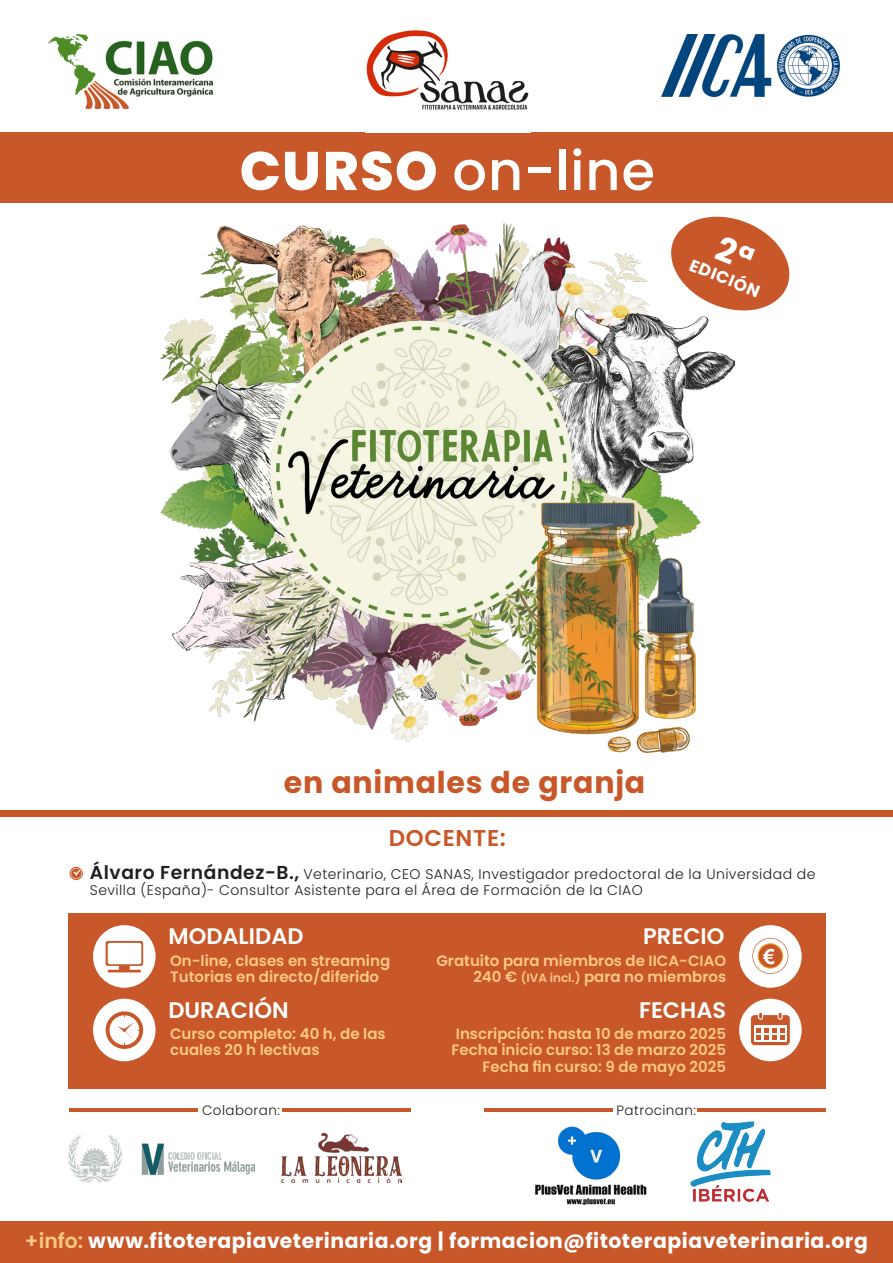
<style>
.page{position:relative;width:893px;height:1263px;background:#fff}
.page>*{position:absolute;margin:0;border:0;box-sizing:border-box;transform-origin:0 0}
.t1{font:500 54.3px "Poppins";letter-spacing:.015em;color:#fff}
.t2{font:700 30px "Poppins";letter-spacing:.025em;color:#c85729}
.t3{font:600 22.8px "Poppins";letter-spacing:.03em;color:#c85729}
.t4{font:600 22.5px "Poppins";color:#fff}
.t5{font:700 20.7px "Arial";color:#fff}
.t6{font:700 20.4px "Poppins";letter-spacing:.025em;color:#fff}
.t7{font:600 18.75px "Poppins";letter-spacing:.03em;color:#231f20}
.t8{font:700 16.8px "Poppins";color:#fff}
.t9{font:600 15px/16px "Poppins";color:#ffc982}
.t10{font:300 14.1px "Poppins";letter-spacing:.03em;color:#231f20}
.t11{font:300 13.5px "Poppins";letter-spacing:.03em;color:#231f20}
.t12{font:600 12px "Poppins";color:#ffc982}
.s1{font-weight:800}
.s2{font-weight:600;color:#ffc982}
</style>
<div class="page">
<div style="left:0;top:132px;width:893px;height:70px;background:#c85729"></div>
<img style="left:160px;top:223px;width:574px;height:529px">
<div style="left:69px;top:866px;width:14px;height:14px;background:#fcf6f4;border-radius:50%"></div>
<div style="left:69px;top:866px;width:15px;height:15px;border:1px solid #fff;border-radius:50%"></div>
<svg style="left:70px;top:868px;width:13px;height:11px"></svg>
<div style="left:0;top:811px;width:893px;height:6px;background:#c85729"></div>
<div style="left:69px;top:913px;width:757px;height:176px;background:#c85729"></div>
<div style="left:739px;top:999px;width:63px;height:62px;background:#fff;border-radius:50%"></div>
<svg style="left:751px;top:1013px;width:39px;height:32px"></svg>
<div style="left:93px;top:925px;width:63px;height:63px;background:#fff;border-radius:50%"></div>
<div style="left:119px;top:965px;width:11px;height:6px;background:#c85729"></div>
<hr style="left:108px;top:970px;width:33px;height:2px;background:#c85729">
<svg style="left:106px;top:941px;width:37px;height:25px"></svg>
<div style="left:93px;top:999px;width:63px;height:62px;background:#fff;border-radius:50%"></div>
<svg style="left:106px;top:1011px;width:37px;height:38px"></svg>
<div style="left:110px;top:1015px;width:29px;height:30px;background:#fff;border-radius:50%"></div>
<svg style="left:117px;top:1015px;width:22px;height:30px"></svg>
<div style="left:739px;top:925px;width:63px;height:63px;background:#fff;border-radius:50%"></div>
<svg style="left:752px;top:938px;width:36px;height:36px"></svg>
<svg style="left:757px;top:943px;width:26px;height:26px"></svg>
<div style="left:758px;top:944px;width:24px;height:24px;background:#c85729;border-radius:50%"></div>
<div style="left:758px;top:944px;width:25px;height:24px;border:1px solid #f2a321;border-radius:50%"></div>
<div style="left:0;top:1221px;width:893px;height:42px;background:#c85729"></div>
<img style="left:366px;top:30px;width:163px;height:80px">
<img style="left:48px;top:34px;width:165px;height:75px">
<img style="left:661px;top:34px;width:179px;height:63px">
<hr style="left:70px;top:1109px;width:128px;height:3px;background:#c85729">
<hr style="left:282px;top:1109px;width:129px;height:3px;background:#c85729">
<img style="left:69px;top:1136px;width:186px;height:46px">
<img style="left:535px;top:1126px;width:112px;height:79px">
<img style="left:690px;top:1121px;width:81px;height:81px">
<img style="left:281px;top:1133px;width:121px;height:51px">
<hr style="left:485px;top:1109px;width:128px;height:3px;background:#c85729">
<hr style="left:697px;top:1109px;width:129px;height:3px;background:#c85729">
<svg style="left:664px;top:216px;width:126px;height:101px"></svg>
<p class="t1" style="left:240px;top:140px;width:417px"><span class="s1">CURSO</span> on-line</p>
<p class="t8" style="left:694px;top:255px;width:76px;rotate:22deg">EDICIÓN</p>
<p class="t2" style="left:284px;top:765px;width:363px">en animales de granja</p>
<p class="t3" style="left:389px;top:824px;width:119px">DOCENTE:</p>
<p class="t7" style="left:90px;top:861px;width:211px">Álvaro Fernández-B.,</p>
<p class="t10" style="left:90px;top:882px;width:554px">Sevilla (España -) Consultor Asistente para el Área de Formación de la CIAO</p>
<p class="t10" style="left:304px;top:865px;width:513px">Veterinario, CEO SANAS, Investigador predoctoral de la Universidad de</p>
<p class="t4" style="left:168px;top:923px;width:137px">MODALIDAD</p>
<p class="t9" style="left:170px;top:952px;width:222px">On-line, clases en streaming</p>
<p class="t9" style="left:170px;top:969px;width:210px">Tutorias en directo/diferido</p>
<p class="t4" style="left:168px;top:997px;width:122px">DURACIÓN</p>
<p class="t9" style="left:170px;top:1026px;width:217px">Curso completo: 40 h, de las cuales 20 h lectivas</p>
<p class="t11" style="left:202px;top:1103px;width:79px">Colaboran:</p>
<p class="t4" style="left:643px;top:923px;width:83px">PRECIO</p>
<p class="t9" style="left:436px;top:952px;width:291px">Gratuito para miembros de IICA-CIAO</p>
<p class="t9" style="left:584px;top:969px;width:144px">para no miembros</p>
<p class="t9" style="left:473px;top:969px;width:45px">240 €</p>
<p class="t12" style="left:521px;top:971px;width:61px">(IVA incl ) .</p>
<p class="t4" style="left:639px;top:997px;width:89px">FECHAS</p>
<p class="t9" style="left:456px;top:1026px;width:272px">Inscripción: hasta 10 de marzo 2025</p>
<p class="t9" style="left:452px;top:1042px;width:276px">Fecha inicio curso: 13 de marzo 2025</p>
<p class="t9" style="left:483px;top:1058px;width:245px">Fecha fin curso 9: de mayo 2025</p>
<p class="t11" style="left:617px;top:1103px;width:81px">Patrocinan:</p>
<h3 class="t5" style="left:763px;top:942px;width:13px">€</h3>
<p class="t6" style="left:25px;top:1229px;width:844px"><span class="s2">+info:</span> www.fitoterapiaveterinaria.org | formacion@fitoterapiaveterinaria.org</p>
</div>
